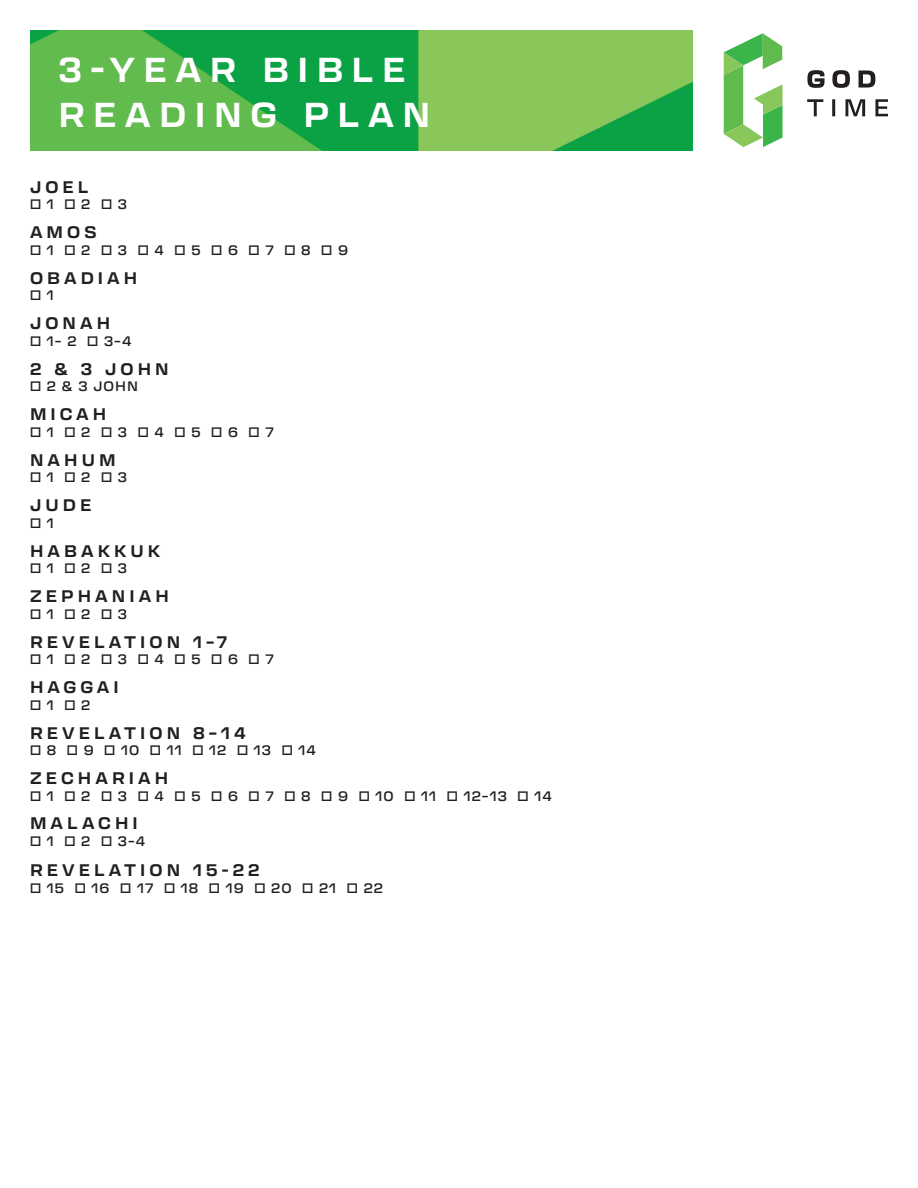
<style>
.page{position:relative;width:918px;height:1188px;background:#fff}
.page>*{position:absolute;margin:0;border:0;box-sizing:border-box;transform-origin:0 0}
.t1{font:700 34.05px "Transducer";letter-spacing:.25em;color:#fff}
.t2{font:700 16.5px "Transducer";letter-spacing:.25em;color:#231f20}
.t3{font:500 13.5px "Transducer";letter-spacing:.075em;color:#231f20}
</style>
<div class="page">
<img style="left:30px;top:30px;width:663px;height:120px">
<svg style="left:807px;top:70px;width:18px;height:18px"></svg>
<svg style="left:832px;top:70px;width:18px;height:18px"></svg>
<svg style="left:858px;top:71px;width:17px;height:17px"></svg>
<svg style="left:807px;top:99px;width:16px;height:17px"></svg>
<svg style="left:832px;top:99px;width:3px;height:17px"></svg>
<svg style="left:845px;top:99px;width:20px;height:17px"></svg>
<svg style="left:875px;top:99px;width:13px;height:17px"></svg>
<svg style="left:724px;top:33px;width:59px;height:114px"></svg>
<p class="t1" style="left:59px;top:46px;width:348px">3-YEAR BIBLE</p>
<p class="t1" style="left:59px;top:90px;width:373px">READING PLAN</p>
<p class="t2" style="left:30px;top:175px;width:60px">JOEL</p>
<p class="t3" style="left:30px;top:195px;width:99px">□ 1 □ 2 □ 3</p>
<p class="t2" style="left:30px;top:220px;width:68px">AMOS</p>
<p class="t3" style="left:30px;top:240px;width:320px">□ 1 □ 2 □ 3 □ 4 □ 5 □ 6 □ 7 □ 8 □ 9</p>
<p class="t2" style="left:30px;top:266px;width:109px">OBADIAH</p>
<p class="t3" style="left:30px;top:286px;width:25px">□ 1</p>
<p class="t2" style="left:30px;top:311px;width:82px">JONAH</p>
<p class="t3" style="left:30px;top:331px;width:103px">□ 1– 2 □ 3–4</p>
<p class="t2" style="left:30px;top:357px;width:140px">2 &amp; 3 JOHN</p>
<p class="t3" style="left:30px;top:377px;width:110px">□ 2 &amp; 3 JOHN</p>
<p class="t2" style="left:30px;top:402px;width:78px">MICAH</p>
<p class="t3" style="left:30px;top:422px;width:245px">□ 1 □ 2 □ 3 □ 4 □ 5 □ 6 □ 7</p>
<p class="t2" style="left:30px;top:448px;width:87px">NAHUM</p>
<p class="t3" style="left:30px;top:468px;width:99px">□ 1 □ 2 □ 3</p>
<p class="t2" style="left:30px;top:493px;width:63px">JUDE</p>
<p class="t3" style="left:30px;top:513px;width:25px">□ 1</p>
<p class="t2" style="left:30px;top:539px;width:132px">HABAKKUK</p>
<p class="t3" style="left:30px;top:559px;width:99px">□ 1 □ 2 □ 3</p>
<p class="t2" style="left:30px;top:584px;width:140px">ZEPHANIAH</p>
<p class="t3" style="left:30px;top:604px;width:99px">□ 1 □ 2 □ 3</p>
<p class="t2" style="left:30px;top:630px;width:199px">REVELATION 1–7</p>
<p class="t3" style="left:30px;top:650px;width:245px">□ 1 □ 2 □ 3 □ 4 □ 5 □ 6 □ 7</p>
<p class="t2" style="left:30px;top:675px;width:90px">HAGGAI</p>
<p class="t3" style="left:30px;top:695px;width:62px">□ 1 □ 2</p>
<p class="t2" style="left:30px;top:721px;width:217px">REVELATION 8–14</p>
<p class="t3" style="left:30px;top:741px;width:288px">□ 8 □ 9 □ 10 □ 11 □ 12 □ 13 □ 14</p>
<p class="t2" style="left:30px;top:766px;width:140px">ZECHARIAH</p>
<p class="t3" style="left:30px;top:786px;width:523px">□ 1 □ 2 □ 3 □ 4 □ 5 □ 6 □ 7 □ 8 □ 9 □ 10 □ 11 □ 12–13 □ 14</p>
<p class="t2" style="left:30px;top:812px;width:109px">MALACHI</p>
<p class="t3" style="left:30px;top:832px;width:117px">□ 1 □ 2 □ 3–4</p>
<p class="t2" style="left:30px;top:858px;width:231px">REVELATION 15-22</p>
<p class="t3" style="left:30px;top:878px;width:355px">□ 15 □ 16 □ 17 □ 18 □ 19 □ 20 □ 21 □ 22</p>
</div>
